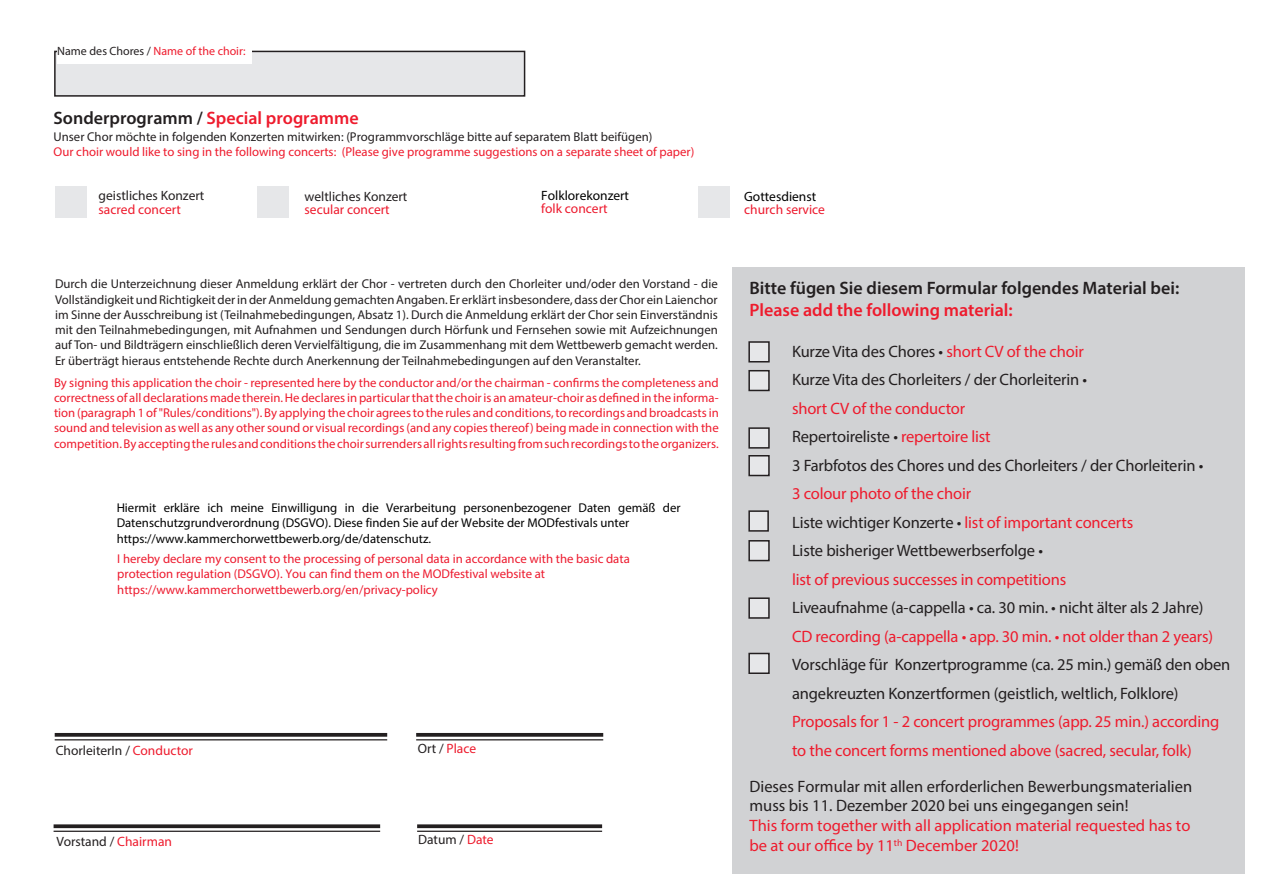
<style>
.page{position:relative;width:1263px;height:893px;background:#fff}
.page>*{position:absolute;margin:0;border:0;box-sizing:border-box;transform-origin:0 0}
.t1{font:600 18px "Myriad Pro";color:#ee1b2d}
.t2{font:600 18px "Myriad Pro";color:#231f20}
.t3{font:16.5px/28.5px "Myriad Pro";letter-spacing:-.01em;color:#231f20}
.t4{font:16.5px/28.5px "Myriad Pro";letter-spacing:-.01em;color:#ee1b2d}
.t5{font:13.5px/13.5px "Myriad Pro";color:#231f20}
.t6{font:13.5px "Myriad Pro";color:#000}
.t7{font:13.5px "Myriad Pro";color:#ed1a2e}
.t8{font:13.5px "Myriad Pro";color:#ee1b2d}
.t9{font:12.75px/15.3px "Myriad Pro";color:#231f20;text-align:justify}
.t10{font:12.75px/15.3px "Myriad Pro";color:#ee1b2d;text-align:justify}
.t11{font:12.75px/15.3px "Myriad Pro";color:#000}
.t12{font:12.75px/15.3px "Myriad Pro";color:#ed1a2e}
.t13{font:12px "Myriad Pro";color:#ee1b2d}
.s1{color:#231f20}
.s2{color:#ee1b2d}
.s3{color:#ed1a2e}
</style>
<div class="page">
<div style="left:732px;top:267px;width:513px;height:607px;background:#d1d2d4"></div>
<div style="left:56px;top:186px;width:31px;height:32px;background:#e6e7e9"></div>
<div style="left:258px;top:186px;width:31px;height:32px;background:#e6e7e9"></div>
<div style="left:699px;top:187px;width:31px;height:31px;background:#e6e7e9"></div>
<svg style="left:55px;top:733px;width:332px;height:4px"></svg>
<hr style="left:55px;top:739px;width:332px;height:1px;background:#231f20">
<svg style="left:416px;top:733px;width:187px;height:4px"></svg>
<hr style="left:416px;top:739px;width:187px;height:1px;background:#231f20">
<svg style="left:54px;top:824px;width:326px;height:4px"></svg>
<hr style="left:54px;top:831px;width:326px;height:1px;background:#231f20">
<svg style="left:417px;top:824px;width:185px;height:4px"></svg>
<hr style="left:417px;top:831px;width:185px;height:1px;background:#231f20">
<div style="left:749px;top:342px;width:20px;height:20px;background:#e6e7e9"></div>
<div style="left:748px;top:341px;width:22px;height:21px;border:2px solid #231f20"></div>
<div style="left:749px;top:371px;width:20px;height:19px;background:#e6e7e9"></div>
<div style="left:748px;top:370px;width:22px;height:21px;border:2px solid #231f20"></div>
<div style="left:749px;top:511px;width:19px;height:20px;background:#e6e7e9"></div>
<div style="left:748px;top:510px;width:21px;height:22px;border:2px solid #231f20"></div>
<div style="left:749px;top:428px;width:20px;height:20px;background:#e6e7e9"></div>
<div style="left:748px;top:427px;width:22px;height:22px;border:2px solid #231f20"></div>
<div style="left:749px;top:456px;width:20px;height:19px;background:#e6e7e9"></div>
<div style="left:748px;top:455px;width:22px;height:21px;border:2px solid #231f20"></div>
<div style="left:749px;top:653px;width:20px;height:20px;background:#e6e7e9"></div>
<div style="left:748px;top:653px;width:22px;height:21px;border:2px solid #231f20"></div>
<div style="left:749px;top:541px;width:20px;height:20px;background:#e6e7e9"></div>
<div style="left:748px;top:540px;width:22px;height:21px;border:2px solid #231f20"></div>
<div style="left:749px;top:598px;width:20px;height:20px;background:#e6e7e9"></div>
<div style="left:748px;top:597px;width:22px;height:22px;border:2px solid #231f20"></div>
<div style="left:55px;top:51px;width:470px;height:45px;background:#e6e7e9"></div>
<div style="left:54px;top:51px;width:471px;height:46px;border:2px solid #231f20"></div>
<div style="left:57px;top:46px;width:195px;height:17px;background:#fff"></div>
<p class="t13" style="left:57px;top:44px;width:190px"><span class="s1">Name des Chores /</span> Name of the choir:</p>
<h1 class="t1" style="left:54px;top:106px;width:307px"><span class="s1">Sonderprogramm /</span> Special programme</h1>
<p class="t9" style="left:54px;top:129px;width:600px">Unser Chor möchte in folgenden Konzerten mitwirken: (Programmvorschläge bitte auf separatem Blatt beifügen)</p>
<p class="t10" style="left:54px;top:144px;width:642px">Our choir would like to sing in the following concerts: (Please give programme suggestions on a separate sheet of paper)</p>
<p class="t5" style="left:99px;top:189px;width:107px">geistliches Konzert</p>
<p class="t8" style="left:99px;top:201px;width:84px">sacred concert</p>
<p class="t6" style="left:541px;top:187px;width:89px">Folklorekonzert</p>
<p class="t7" style="left:541px;top:200px;width:68px">folk concert</p>
<p class="t5" style="left:305px;top:189px;width:104px">weltliches Konzert <span class="s2">secular</span> <span class="s3">concert</span></p>
<p class="t9" style="left:55px;top:276px;width:664px">Durch die Unterzeichnung dieser Anmeldung erklärt der Chor - vertreten durch den Chorleiter und/oder den Vorstand - die Vollständigkeit und Richtigkeit der in der Anmeldung gemachten Angaben. Er erklärt insbesondere, dass der Chor ein Laienchor im Sinne der Ausschreibung ist (Teilnahmebedingungen, Absatz 1). Durch die Anmeldung erklärt der Chor sein Einverständnis mit den Teilnahmebedingungen, mit Aufnahmen und Sendungen durch Hörfunk und Fernsehen sowie mit Aufzeichnungen auf Ton- und Bildträgern einschließlich deren Vervielfältigung, die im Zusammenhang mit dem Wettbewerb gemacht werden.<br>Er überträgt hieraus entstehende Rechte durch Anerkennung der Teilnahmebedingungen auf den Veranstalter.</p>
<p class="t10" style="left:54px;top:374px;width:666px">By signing this application the choir - represented here by the conductor and/or the chairman - confirms the completeness and correctness of all declarations made therein. He declares in particular that the choir is an amateur-choir as defined in the informa&shy;tion (paragraph 1 of "Rules/conditions"). By applying the choir agrees to the rules and conditions, to recordings and broadcasts in sound and television as well as any other sound or visual recordings (and any copies thereof) being made in connection with the competition. By accepting the rules and conditions the choir surrenders all rights resulting from such recordings to the organizers.</p>
<p class="t11" style="left:117px;top:500px;width:565px">Hiermit erkläre ich meine Einwilligung in die Verarbeitung personenbezogener Daten gemäß der<br>Datenschutzgrundverordnung (DSGVO). Diese finden Sie auf der Website der MODfestivals unter https://www.kammerchorwettbewerb.org/de/datenschutz.</p>
<p class="t12" style="left:117px;top:551px;width:514px">I hereby declare my consent to the processing of personal data in accordance with the basic data protection regulation (DSGVO). You can find them on the MODfestival website at https://www.kammerchorwettbewerb.org/en/privacy-policy</p>
<p class="t5" style="left:56px;top:744px;width:139px">ChorleiterIn / <span class="s2">Conductor</span></p>
<p class="t8" style="left:418px;top:740px;width:60px"><span class="s1">Ort /</span> Place</p>
<p class="t5" style="left:57px;top:835px;width:117px">Vorstand / <span class="s2">Chairman</span></p>
<p class="t5" style="left:418px;top:833px;width:77px">Datum / <span class="s2">Date</span></p>
<p class="t6" style="left:744px;top:188px;width:74px">Gottesdienst</p>
<p class="t7" style="left:744px;top:201px;width:82px">church service</p>
<h1 class="t2" style="left:749px;top:277px;width:431px">Bitte fügen Sie diesem Formular folgendes Material bei:</h1>
<h1 class="t1" style="left:749px;top:298px;width:265px">Please add the following material:</h1>
<p class="t3" style="left:792px;top:337px;width:297px">Kurze Vita des Chores • <span class="s2">short CV of the choir<br></span>Kurze Vita des Chorleiters / der Chorleiterin •</p>
<p class="t3" style="left:792px;top:394px;width:413px"><span class="s2">short CV of the conductor<br></span>Repertoireliste • <span class="s2">repertoire list<br></span>3 Farbfotos des Chores und des Chorleiters / der Chorleiterin •</p>
<p class="t3" style="left:792px;top:479px;width:343px"><span class="s2">3 colour photo of the choir<br></span>Liste wichtiger Konzerte • <span class="s2">list of important concerts<br></span>Liste bisheriger Wettbewerbserfolge •</p>
<p class="t4" style="left:792px;top:565px;width:276px">list of previous successes in competitions</p>
<p class="t3" style="left:792px;top:593px;width:413px">Liveaufnahme (a-cappella • ca. 30 min. • nicht älter als 2 Jahre)</p>
<p class="t4" style="left:792px;top:622px;width:423px">CD recording (a-cappella • app. 30 min. • not older than 2 years)</p>
<p class="t3" style="left:792px;top:650px;width:440px">Vorschläge für Konzertprogramme (ca. 25 min.) gemäß den oben angekreuzten Konzertformen (geistlich, weltlich, Folklore)</p>
<p class="t4" style="left:792px;top:707px;width:429px">Proposals for 1 - 2 concert programmes (app. 25 min.) according to the concert forms mentioned above (sacred, secular, folk)</p>
<p class="t3" style="left:749px;top:776px;width:444px;line-height:19.8px">Dieses Formular mit allen erforderlichen Bewerbungsmaterialien muss bis 11. Dezember 2020 bei uns eingegangen sein!</p>
<p class="t4" style="left:749px;top:815px;width:442px;line-height:19.8px">This form together with all application material requested has to be at our office by 11<sup>th</sup> December 2020!</p>
</div>
